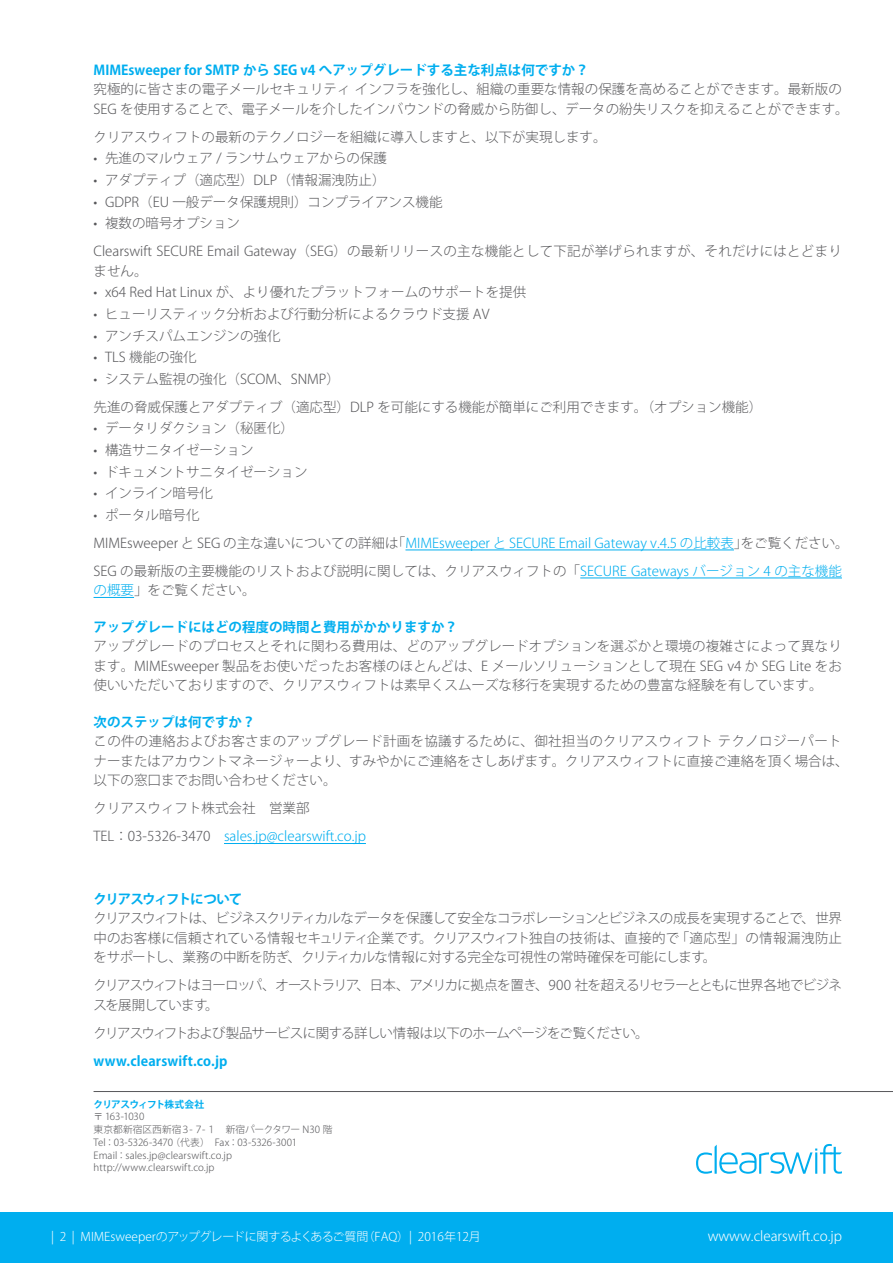
<style>
.page{position:relative;width:893px;height:1263px;background:#fff}
.page>*{position:absolute;margin:0;border:0;box-sizing:border-box;transform-origin:0 0}
.t1{font:300 13.5px/19.5px "Koz Go Std";color:#58585b}
.t2{font:700 13.5px "Koz Go Std";color:#00aeef}
.t3{font:300 13.5px/19.5px "Koz Go Std";letter-spacing:-.07em;color:#58585b}
.t4{font:300 13.5px "Koz Go Std";letter-spacing:-.055em;color:#58585b}
.t5{font:300 13.5px "Koz Go Std";color:#fff}
.t6{font:700 13.5px "Koz Go Std";letter-spacing:-.1em;color:#00aeef}
.t7{font:300 12px "Koz Go Std";color:#fff}
.t8{font:300 9.75px/12.8px "Koz Go Std";letter-spacing:.01em;color:#58585b}
.t9{font:700 9.75px "Koz Go Std";letter-spacing:-.085em;color:#00aeef}
.s1{color:#00aeef}
</style>
<div class="page">
<hr style="left:405px;top:550px;width:329px;height:1px;background:#00aeef">
<hr style="left:580px;top:578px;width:262px;height:1px;background:#00aeef">
<hr style="left:94px;top:597px;width:40px;height:1px;background:#00aeef">
<hr style="left:224px;top:843px;width:142px;height:1px;background:#00aeef">
<hr style="left:94px;top:1091px;width:799px;height:1px;background:#58585b">
<svg style="left:696px;top:1144px;width:146px;height:30px"></svg>
<div style="left:0;top:1212px;width:893px;height:51px;background:#00aeef"></div>
<p class="t2" style="left:94px;top:61px;width:497px">MIMEsweeper for SMTP から SEG v4 へアップグレードする主な利点は何ですか？</p>
<p class="t1" style="left:94px;top:80px;width:757px">究極的に皆さまの電子メールセキュリティ インフラを強化し、組織の重要な情報の保護を高めることができます。最新版の<br>SEG を使用することで、電子メールを介したインバウンドの脅威から防御し、データの紛失リスクを抑えることができます。</p>
<p class="t1" style="left:94px;top:127px;width:515px">クリアスウィフトの最新のテクノロジーを組織に導入しますと、以下が実現します。</p>
<p class="t1" style="left:94px;top:149px;width:295px">• 先進のマルウェア / ランサムウェアからの保護</p>
<p class="t1" style="left:94px;top:170px;width:293px">• アダプティプ（適応型）DLP（情報漏洩防止）</p>
<p class="t1" style="left:94px;top:192px;width:350px">• GDPR（EU 一般データ保護規則）コンプライアンス機能</p>
<p class="t1" style="left:94px;top:209px;width:750px;line-height:28px">• 複数の暗号オプション<br>Clearswift SECURE Email Gateway（SEG）の最新リリースの主な機能として下記が挙げられますが、それだけにはとどまり</p>
<p class="t1" style="left:94px;top:261px;width:55px">ません。</p>
<p class="t1" style="left:94px;top:283px;width:434px">• x64 Red Hat Linux が、より優れたプラットフォームのサポートを提供</p>
<p class="t1" style="left:94px;top:304px;width:397px">• ヒューリスティック分析および行動分析によるクラウド支援 AV</p>
<p class="t1" style="left:94px;top:326px;width:188px">• アンチスパムエンジンの強化</p>
<p class="t1" style="left:94px;top:348px;width:105px">• TLS 機能の強化</p>
<p class="t1" style="left:94px;top:365px;width:670px;line-height:28px">• システム監視の強化（SCOM、SNMP）<br>先進の脅威保護とアダプティブ（適応型）DLP を可能にする機能が簡単にご利用できます。（オプション機能）</p>
<p class="t1" style="left:94px;top:419px;width:202px">• データリダクション（秘匿化）</p>
<p class="t1" style="left:94px;top:441px;width:161px">• 構造サニタイゼーション</p>
<p class="t1" style="left:94px;top:462px;width:215px">• ドキュメントサニタイゼーション</p>
<p class="t1" style="left:94px;top:484px;width:121px">• インライン暗号化</p>
<p class="t1" style="left:94px;top:501px;width:757px;line-height:28px">• ポータル暗号化<br>MIMEsweeper と SEG の主な違いについての詳細は「<span class="s1">MIMEsweeper と SECURE Email Gateway v.4.5 の比較表</span>」をご覧ください。<br>SEG の最新版の主要機能のリストおよび説明に関しては、クリアスウィフトの「<span class="s1">SECURE Gateways バージョン 4 の主な機能</span></p>
<p class="t1" style="left:94px;top:581px;width:163px"><span class="s1">の概要</span>」をご覧ください。</p>
<p class="t2" style="left:94px;top:618px;width:366px">アップグレードにはどの程度の時間と費用がかかりますか？</p>
<p class="t1" style="left:94px;top:637px;width:750px;text-align:justify">アップグレードのプロセスとそれに関わる費用は、どのアップグレードオプションを選ぶかと環境の複雑さによって異なります。MIMEsweeper 製品をお使いだったお客様のほとんどは、E メールソリューションとして現在 SEG v4 か SEG Lite をお使いいただいておりますので、クリアスウィフトは素早くスムーズな移行を実現するための豊富な経験を有しています。</p>
<p class="t2" style="left:94px;top:713px;width:163px">次のステップは何ですか？</p>
<p class="t1" style="left:94px;top:732px;width:757px">この件の連絡およびお客さまのアップグレード計画を協議するために、御社担当のクリアスウィフト テクノロジーパートナーまたはアカウントマネージャーより、すみやかにご連絡をさしあげます。クリアスウィフトに直接ご連絡を頂く場合は、以下の窓口までお問い合わせください。</p>
<p class="t1" style="left:94px;top:795px;width:274px;line-height:28px">クリアスウィフト株式会社　営業部<br>TEL：03-5326-3470　<span class="s1">sales.jp@clearswift.co.jp</span></p>
<p class="t6" style="left:94px;top:890px;width:150px">クリアスウィフトについて</p>
<p class="t1" style="left:94px;top:909px;width:750px;text-align:justify">クリアスウィフトは、ビジネスクリティカルなデータを保護して安全なコラボレーションとビジネスの成長を実現することで、世界中のお客様に信頼されている情報セキュリティ企業です。クリアスウィフト独自の技術は、直接的で「適応型」の情報漏洩防止をサポートし、業務の中断を防ぎ、クリティカルな情報に対する完全な可視性の常時確保を可能にします。</p>
<p class="t3" style="left:94px;top:976px;width:750px">クリアスウィフトはヨーロッパ、オーストラリア、日本、アメリカに拠点を置き、900 社を超えるリセラーとともに世界各地でビジネスを展開しています。</p>
<p class="t4" style="left:94px;top:1024px;width:557px">クリアスウィフトおよび製品サービスに関する詳しい情報は以下のホームページをご覧ください。</p>
<p class="t2" style="left:94px;top:1052px;width:135px">www.clearswift.co.jp</p>
<p class="t9" style="left:94px;top:1098px;width:112px">クリアスウィフト株式会社</p>
<p class="t8" style="left:94px;top:1110px;width:241px">〒 163-1030<br>東京都新宿区西新宿３-７-１　新宿パークタワー N30 階<br>Tel：03-5326-3470（代表）　Fax：03-5326-3001<br>Email：sales.jp@clearswift.co.jp http://www.clearswift.co.jp</p>
<p class="t7" style="left:51px;top:1229px;width:431px">| 2 | MIMEsweeperのアップグレードに関するよくあるご質問（FAQ）| 2016年12月</p>
<p class="t5" style="left:708px;top:1227px;width:136px">wwww.clearswift.co.jp</p>
</div>
